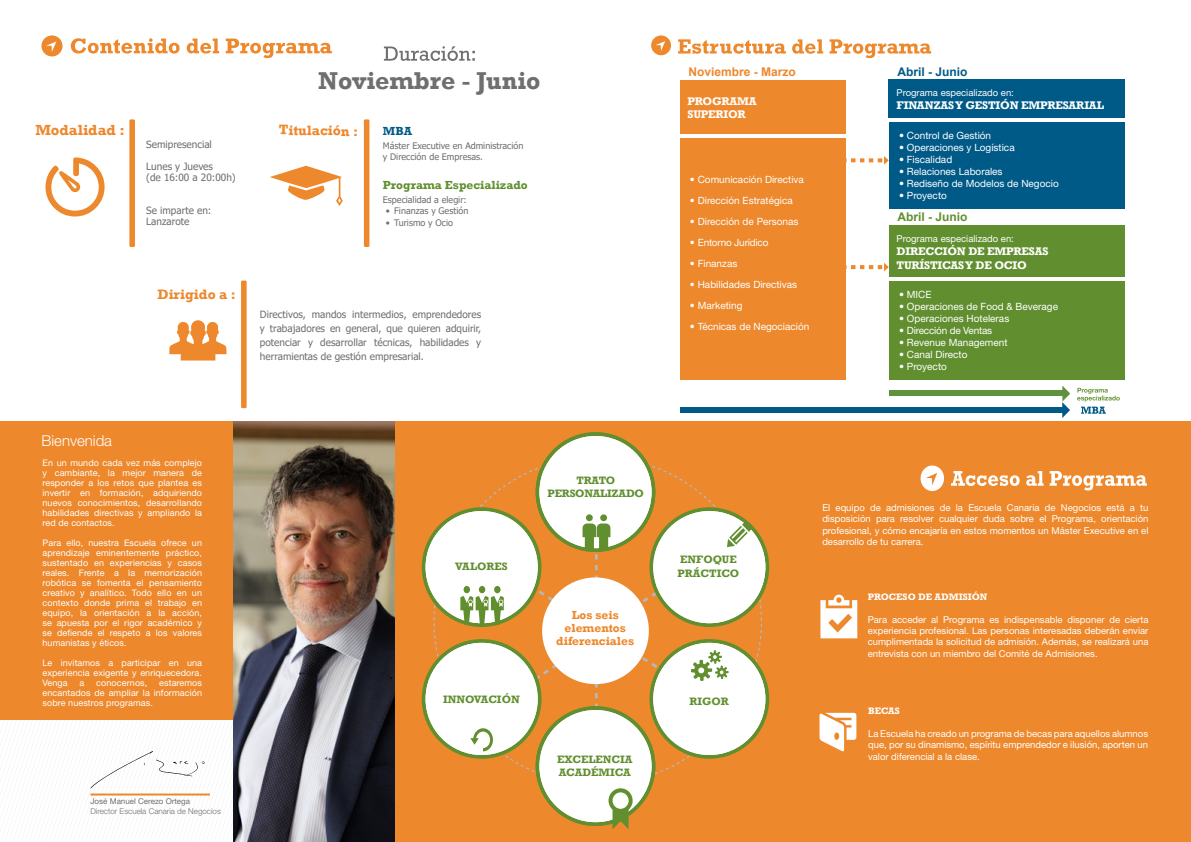
<style>
.page{position:relative;width:1191px;height:842px;background:#fff}
.page>*{position:absolute;margin:0;border:0;box-sizing:border-box;transform-origin:0 0}
.t1{font:700 25px "Rockwell";color:#706f6f}
.t2{font:700 15px "Rockwell";color:#ed882c}
.t3{font:300 15px "Helvetica Neue LT Std";color:#fff}
.t4{font:700 14px "Rockwell";color:#ed882c}
.t5{font:700 12px/13px "Rockwell";color:#ed882c;text-align:center}
.t6{font:700 12px "Rockwell";color:#618f2f}
.t7{font:700 12px "Arial";color:#ed882c}
.t8{font:700 12px "Arial";color:#618f2f}
.t9{font:700 12px "Arial";color:#005a87}
.t10{font:700 12px "Rockwell";color:#005a87}
.t11{font:700 11.4px/13.6px "Rockwell";letter-spacing:-.02em;color:#fff}
.t12{font:700 11px/13.2px "Rockwell";color:#618f2f}
.t13{font:700 11px/13.2px "Rockwell";letter-spacing:-.02em;color:#618f2f;text-align:center}
.t14{font:10px "Helvetica Neue LT Std";color:#fff}
.t15{font:10px/14px "Tahoma";color:#6e6f72}
.t16{font:10px "Helvetica Neue LT Std";letter-spacing:-.02em;color:#fff}
.t17{font:700 10px/12px "Rockwell";color:#618f2f}
.t18{font:700 10px/12px "Rockwell";letter-spacing:-.02em;color:#618f2f;text-align:center}
.t19{font:9.5px/11.4px "Helvetica Neue LT Std";color:#fff;text-align:justify}
.t20{font:700 9.5px "Rockwell Std";color:#fff}
.t21{font:9px/10px "Helvetica Neue LT Std";letter-spacing:.01em;color:#fff;text-align:justify}
.t22{font:9px/10.8px "Tahoma";color:#6e6f72}
.t23{font:300 8px "Helvetica Neue LT Std";color:#706f6f}
.t24{font:8px "Helvetica Neue LT Std";color:#706f6f}
</style>
<div class="page">
<div style="left:0;top:421px;width:1191px;height:421px;background:#ed882c"></div>
<div style="left:41px;top:35px;width:21px;height:21px;background:#ed882c;border-radius:50%"></div>
<svg style="left:46px;top:41px;width:10px;height:11px"></svg>
<svg style="left:71px;top:38px;width:261px;height:20px"></svg>
<svg style="left:169px;top:320px;width:58px;height:40px"></svg>
<div style="left:129px;top:119px;width:6px;height:128px;background:#ed882c"></div>
<svg style="left:45px;top:157px;width:60px;height:60px"></svg>
<svg style="left:384px;top:46px;width:91px;height:15px"></svg>
<svg style="left:270px;top:166px;width:73px;height:40px"></svg>
<div style="left:364px;top:119px;width:5px;height:128px;background:#ed882c"></div>
<div style="left:241px;top:281px;width:6px;height:127px;background:#ed882c"></div>
<img style="left:234px;top:421px;width:160px;height:421px">
<div style="left:0;top:720px;width:243px;height:122px;background:#fff"></div>
<div style="left:651px;top:35px;width:20px;height:20px;background:#ed882c;border-radius:50%"></div>
<svg style="left:656px;top:41px;width:9px;height:10px"></svg>
<svg style="left:678px;top:39px;width:253px;height:19px"></svg>
<div style="left:889px;top:281px;width:236px;height:99px;background:#618f2f"></div>
<div style="left:889px;top:226px;width:236px;height:51px;background:#618f2f"></div>
<div style="left:889px;top:122px;width:236px;height:86px;background:#005a87"></div>
<div style="left:888px;top:80px;width:237px;height:38px;background:#005a87"></div>
<div style="left:680px;top:138px;width:165px;height:242px;background:#ed882c"></div>
<div style="left:680px;top:80px;width:165px;height:53px;background:#ed882c"></div>
<div style="left:889px;top:390px;width:175px;height:6px;background:#5f913e"></div>
<div style="left:680px;top:407px;width:384px;height:6px;background:#005a87"></div>
<svg style="left:1062px;top:386px;width:8px;height:32px"></svg>
<svg style="left:1077px;top:388px;width:42px;height:26px"></svg>
<svg style="left:845px;top:156px;width:43px;height:9px"></svg>
<svg style="left:845px;top:263px;width:43px;height:8px"></svg>
<div style="left:920px;top:465px;width:24px;height:26px;background:#fff;border-radius:50%"></div>
<svg style="left:926px;top:473px;width:11px;height:12px"></svg>
<svg style="left:951px;top:471px;width:195px;height:19px"></svg>
<svg style="left:820px;top:595px;width:37px;height:43px"></svg>
<svg style="left:819px;top:713px;width:37px;height:38px"></svg>
<svg style="left:425px;top:436px;width:340px;height:393px"></svg>
<div style="left:600px;top:514px;width:7px;height:7px;background:#618f2f;border-radius:50%"></div>
<div style="left:586px;top:514px;width:7px;height:7px;background:#618f2f;border-radius:50%"></div>
<div style="left:542px;top:577px;width:107px;height:107px;background:#fff;border-radius:50%"></div>
<h2 class="t2" style="left:35px;top:120px;width:91px">Modalidad :</h2>
<p class="t15" style="left:146px;top:138px;width:67px">Semipresencial</p>
<p class="t15" style="left:146px;top:162px;width:91px;line-height:11px">Lunes y Jueves<br>(de 16:00 a 20:00h)</p>
<p class="t15" style="left:146px;top:206px;width:67px;line-height:11px">Se imparte en:<br>Lanzarote</p>
<h3 class="t4" style="left:157px;top:286px;width:80px">Dirigido a :</h3>
<h1 class="t1" style="left:318px;top:66px;width:224px">Noviembre - Junio</h1>
<h3 class="t4" style="left:279px;top:121px;width:81px;rotate:1deg">Titulación :</h3>
<h3 class="t10" style="left:383px;top:124px;width:31px">MBA</h3>
<p class="t22" style="left:383px;top:141px;width:142px">Máster Executive en Administración y Dirección de Empresas.</p>
<h3 class="t6" style="left:383px;top:178px;width:146px">Programa Especializado</h3>
<p class="t22" style="left:383px;top:195px;width:85px">Especialidad a elegir:</p>
<p class="t22" style="left:386px;top:206px;width:84px">• Finanzas y Gestión</p>
<p class="t22" style="left:386px;top:218px;width:69px">• Turismo y Ocio</p>
<p class="t15" style="left:260px;top:308px;width:223px;text-align:justify">Directivos, mandos intermedios, emprendedores y trabajadores en general, que quieren adquirir, potenciar y desarrollar técnicas, habilidades y herramientas de gestión empresarial.</p>
<h3 class="t7" style="left:688px;top:63px;width:109px">Noviembre - Marzo</h3>
<p class="t11" style="left:687px;top:94px;width:71px">PROGRAMA<br>SUPERIOR</p>
<p class="t14" style="left:690px;top:174px;width:115px">• Comunicación Directiva</p>
<p class="t14" style="left:690px;top:195px;width:104px">• Dirección Estratégica</p>
<p class="t14" style="left:690px;top:216px;width:110px">• Dirección de Personas</p>
<p class="t16" style="left:690px;top:237px;width:80px">• Entorno Jurídico</p>
<p class="t14" style="left:690px;top:258px;width:49px">• Finanzas</p>
<p class="t14" style="left:690px;top:279px;width:109px">• Habilidades Directivas</p>
<p class="t14" style="left:690px;top:300px;width:54px">• Marketing</p>
<p class="t14" style="left:690px;top:321px;width:121px">• Técnicas de Negociación</p>
<h3 class="t9" style="left:897px;top:63px;width:72px">Abril - Junio</h3>
<p class="t19" style="left:896px;top:87px;width:119px">Programa especializado en:</p>
<p class="t11" style="left:896px;top:99px;width:209px">FINANZAS Y GESTIÓN EMPRESARIAL</p>
<p class="t14" style="left:899px;top:129px;width:94px">• Control de Gestión</p>
<p class="t14" style="left:899px;top:141px;width:117px">• Operaciones y Logística</p>
<p class="t14" style="left:899px;top:153px;width:55px">• Fiscalidad</p>
<p class="t14" style="left:899px;top:165px;width:105px">• Relaciones Laborales</p>
<p class="t14" style="left:899px;top:177px;width:161px">• Rediseño de Modelos de Negocio</p>
<p class="t14" style="left:899px;top:189px;width:49px">• Proyecto</p>
<h3 class="t8" style="left:897px;top:209px;width:72px">Abril - Junio</h3>
<p class="t19" style="left:896px;top:232px;width:119px">Programa especializado en:</p>
<p class="t11" style="left:896px;top:245px;width:153px">DIRECCIÓN DE EMPRESAS<br>TURÍSTICAS Y DE OCIO</p>
<p class="t14" style="left:899px;top:288px;width:34px">• MICE</p>
<p class="t14" style="left:899px;top:300px;width:160px">• Operaciones de Food &amp; Beverage</p>
<p class="t14" style="left:899px;top:312px;width:112px">• Operaciones Hoteleras</p>
<p class="t16" style="left:899px;top:324px;width:95px">• Dirección de Ventas</p>
<p class="t14" style="left:899px;top:336px;width:110px">• Revenue Management</p>
<p class="t14" style="left:899px;top:348px;width:70px">• Canal Directo</p>
<p class="t14" style="left:899px;top:360px;width:49px">• Proyecto</p>
<h2 class="t3" style="left:41px;top:432px;width:72px">Bienvenida</h2>
<p class="t21" style="left:43px;top:457px;width:161px">En un mundo cada vez más complejo y cambiante, la mejor manera de responder a los retos que plantea es invertir en formación, adquiriendo nuevos conocimientos, desarrollando habilidades directivas y ampliando la red de contactos.</p>
<p class="t21" style="left:43px;top:537px;width:161px">Para ello, nuestra Escuela ofrece un aprendizaje eminentemente práctico, sustentado en experiencias y casos reales. Frente a la memorización robótica se fomenta el pensamiento creativo y analítico. Todo ello en un contexto donde prima el trabajo en equipo, la orientación a la acción, se apuesta por el rigor académico y se defiende el respeto a los valores humanistas y éticos.</p>
<p class="t21" style="left:43px;top:657px;width:161px">Le invitamos a participar en una experiencia exigente y enriquecedora.<br>Venga</p>
<p class="t21" style="left:43px;top:677px;width:161px;text-indent:117px">estaremos encantados de ampliar la información sobre nuestros programas.</p>
<p class="t21" style="left:80px;top:677px;width:6px">a</p>
<p class="t21" style="left:96px;top:677px;width:53px">conocernos,</p>
<p class="t24" style="left:90px;top:796px;width:101px">José Manuel Cerezo Ortega</p>
<p class="t23" style="left:90px;top:806px;width:132px">Director Escuela Canaria de Negocios</p>
<p class="t13" style="left:547px;top:473px;width:98px">TRATO<br>PERSONALIZADO</p>
<p class="t18" style="left:550px;top:480px;width:89px">TRATO<br>PERSONALIZADO</p>
<p class="t12" style="left:455px;top:560px;width:54px">VALORES</p>
<p class="t12" style="left:677px;top:553px;width:63px">ENFOQUE<br>PRÁCTICO</p>
<h3 class="t5" style="left:556px;top:609px;width:79px">Los seis elementos diferenciales</h3>
<p class="t12" style="left:443px;top:692px;width:78px">INNOVACIÓN</p>
<p class="t12" style="left:689px;top:694px;width:41px">RIGOR</p>
<p class="t12" style="left:557px;top:753px;width:77px">EXCELENCIA<br>ACADÉMICA</p>
<p class="t17" style="left:560px;top:754px;width:70px">EXCELENCIA<br>ACADÉMICA</p>
<p class="t19" style="left:822px;top:502px;width:328px">El equipo de admisiones de la Escuela Canaria de Negocios está a tu disposición para resolver cualquier duda sobre el Programa, orientación profesional, y cómo encajaría en estos momentos un Máster Executive en el desarrollo de tu carrera.</p>
<p class="t20" style="left:867px;top:591px;width:121px">PROCESO DE ADMISIÓN</p>
<p class="t19" style="left:867px;top:613px;width:282px">Para acceder al Programa es indispensable disponer de cierta experiencia profesional. Las personas interesadas deberán enviar cumplimentada la solicitud de admisión. Además, se realizará una entrevista con un miembro del Comité de Admisiones.</p>
<p class="t20" style="left:868px;top:705px;width:33px">BECAS</p>
<p class="t19" style="left:868px;top:727px;width:281px">La Escuela ha creado un programa de becas para aquellos alumnos que, por su dinamismo, espíritu emprendedor e ilusión, aporten un valor diferencial a la clase.</p>
</div>
